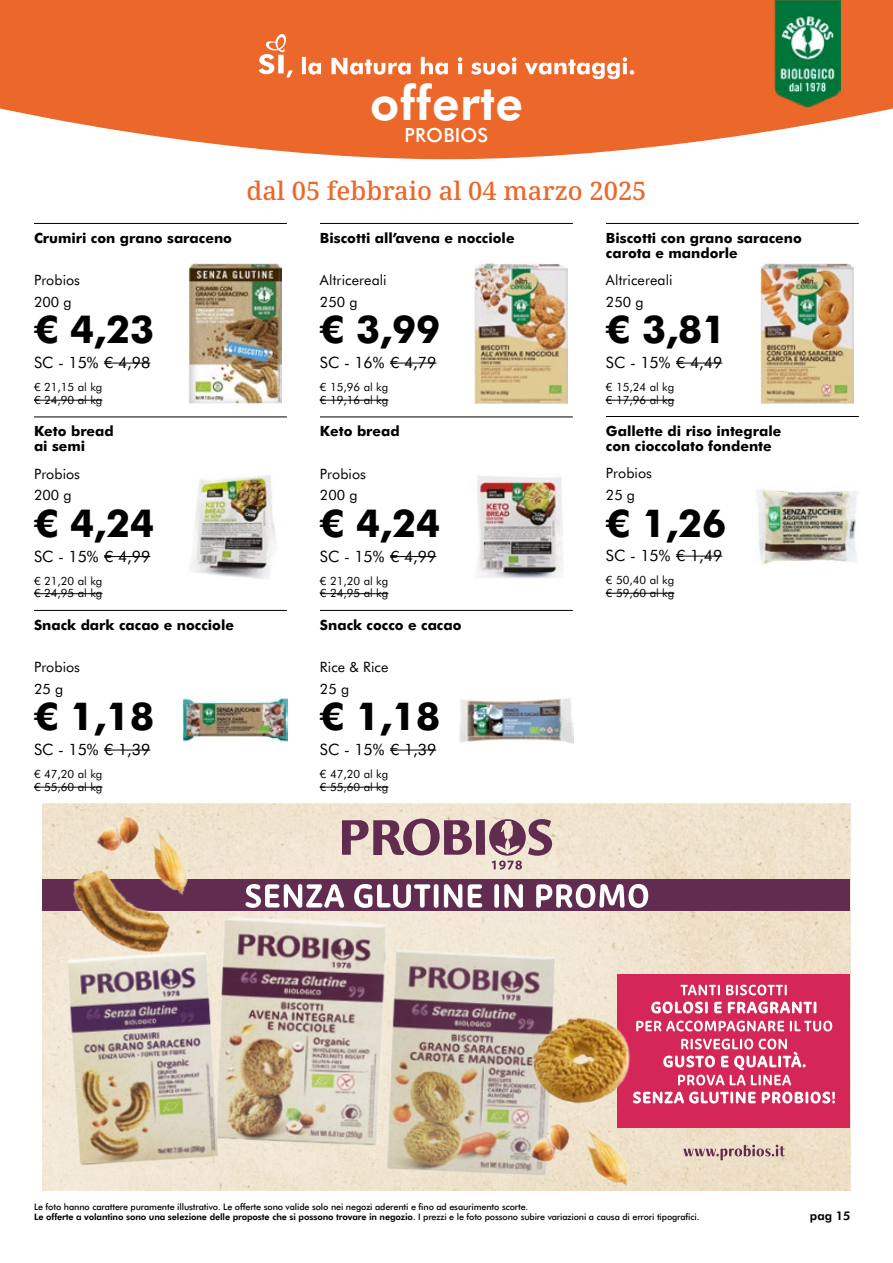
<style>
.page{position:relative;width:893px;height:1263px;background:#fff}
.page>*{position:absolute;margin:0;border:0;box-sizing:border-box;transform-origin:0 0}
.t1{font:700 48px "Futura BT";letter-spacing:.01em;color:#fff}
.t2{font:800 38.4px "Futura BT";color:#000}
.t3{font:500 25.5px "Noto Serif";color:#ec672a}
.t4{font:500 19.5px "Futura BT";letter-spacing:.01em;color:#fff}
.t5{font:15.6px "Futura BT";color:#000}
.t6{font:14.25px "Futura BT";letter-spacing:.005em;color:#000}
.t7{font:800 14.1px/15px "Futura BT";color:#000}
.t8{font:700 12px "Futura BT";color:#000}
.t9{font:11.4px/12.8px "Futura BT";color:#000}
.t10{font:500 9px/10.8px "Futura BT";letter-spacing:-.01em;color:#000}
.s1{font-weight:700}
</style>
<div class="page">
<svg style="left:0;top:0;width:893px;height:159px;fill:#ec672a"></svg>
<svg style="left:259px;top:33px;width:375px;height:46px"></svg>
<div style="left:278px;top:55px;width:6px;height:18px;background:#fff"></div>
<img style="left:775px;top:0;width:65px;height:107px">
<img style="left:43px;top:804px;width:807px;height:387px">
<div style="left:618px;top:974px;width:232px;height:154px;background:#d42757"></div>
<div style="left:43px;top:879px;width:807px;height:31px;background:#622c50"></div>
<svg style="left:283px;top:884px;width:365px;height:24px"></svg>
<img style="left:225px;top:913px;width:166px;height:235px">
<img style="left:381px;top:946px;width:180px;height:236px">
<svg style="left:342px;top:819px;width:210px;height:50px"></svg>
<svg style="left:703px;top:1145px;width:82px;height:15px"></svg>
<svg style="left:703px;top:1091px;width:132px;height:12px"></svg>
<svg style="left:703px;top:1039px;width:103px;height:46px"></svg>
<svg style="left:704px;top:1021px;width:128px;height:10px"></svg>
<svg style="left:651px;top:1001px;width:165px;height:12px"></svg>
<svg style="left:680px;top:985px;width:107px;height:10px"></svg>
<img style="left:62px;top:1037px;width:163px;height:135px">
<img style="left:43px;top:804px;width:238px;height:233px">
<img style="left:476px;top:1012px;width:227px;height:178px">
<img style="left:188px;top:263px;width:94px;height:141px">
<hr style="left:104px;top:363px;width:46px;height:1px;background:#000">
<hr style="left:34px;top:400px;width:68px;height:1px;background:#000">
<hr style="left:34px;top:223px;width:253px;height:1px;background:#000">
<img style="left:756px;top:489px;width:102px;height:76px">
<hr style="left:676px;top:556px;width:46px;height:1px;background:#000">
<hr style="left:606px;top:593px;width:68px;height:1px;background:#000">
<hr style="left:606px;top:416px;width:253px;height:1px;background:#000">
<img style="left:183px;top:696px;width:104px;height:46px">
<hr style="left:104px;top:750px;width:46px;height:1px;background:#000">
<hr style="left:34px;top:787px;width:68px;height:1px;background:#000">
<hr style="left:34px;top:610px;width:253px;height:1px;background:#000">
<img style="left:477px;top:475px;width:86px;height:103px">
<hr style="left:390px;top:556px;width:46px;height:1px;background:#000">
<hr style="left:320px;top:593px;width:68px;height:1px;background:#000">
<hr style="left:320px;top:417px;width:253px;height:1px;background:#000">
<img style="left:190px;top:475px;width:85px;height:104px">
<hr style="left:104px;top:556px;width:46px;height:1px;background:#000">
<hr style="left:34px;top:593px;width:68px;height:1px;background:#000">
<hr style="left:34px;top:417px;width:253px;height:1px;background:#000">
<img style="left:474px;top:263px;width:94px;height:141px">
<hr style="left:390px;top:363px;width:46px;height:1px;background:#000">
<hr style="left:320px;top:400px;width:68px;height:1px;background:#000">
<hr style="left:320px;top:223px;width:253px;height:1px;background:#000">
<img style="left:760px;top:263px;width:93px;height:141px">
<hr style="left:676px;top:363px;width:46px;height:1px;background:#000">
<hr style="left:606px;top:400px;width:68px;height:1px;background:#000">
<hr style="left:606px;top:223px;width:253px;height:1px;background:#000">
<img style="left:459px;top:698px;width:114px;height:45px">
<hr style="left:390px;top:750px;width:46px;height:1px;background:#000">
<hr style="left:320px;top:787px;width:68px;height:1px;background:#000">
<hr style="left:320px;top:610px;width:253px;height:1px;background:#000">
<h1 class="t1" style="left:370px;top:69px;width:154px">offerte</h1>
<h3 class="t4" style="left:405px;top:122px;width:85px">PROBIOS</h3>
<h3 class="t3" style="left:246px;top:173px;width:402px">dal 05 febbraio al 04 marzo 2025</h3>
<h3 class="t7" style="left:34px;top:229px;width:200px">Crumiri con grano saraceno</h3>
<h3 class="t7" style="left:320px;top:229px;width:196px">Biscotti all’avena e nocciole</h3>
<h3 class="t7" style="left:606px;top:229px;width:197px">Biscotti con grano saraceno carota e mandorle</h3>
<h3 class="t6" style="left:34px;top:270px;width:48px">Probios</h3>
<h3 class="t6" style="left:320px;top:270px;width:68px">Altricereali</h3>
<h3 class="t6" style="left:606px;top:270px;width:68px">Altricereali</h3>
<h3 class="t6" style="left:34px;top:292px;width:39px">200 g</h3>
<h2 class="t2" style="left:34px;top:302px;width:122px">€ 4,23</h2>
<h3 class="t6" style="left:320px;top:292px;width:39px">250 g</h3>
<h2 class="t2" style="left:320px;top:302px;width:122px">€ 3,99</h2>
<h3 class="t6" style="left:606px;top:292px;width:39px">250 g</h3>
<h2 class="t2" style="left:606px;top:302px;width:122px">€ 3,81</h2>
<h3 class="t5" style="left:34px;top:352px;width:118px">SC - 15% € 4,98</h3>
<p class="t9" style="left:34px;top:380px;width:70px">€ 21,15 al kg € 24,90 al kg</p>
<h3 class="t5" style="left:320px;top:352px;width:118px">SC - 16% € 4,79</h3>
<p class="t9" style="left:320px;top:380px;width:70px">€ 15,96 al kg € 19,16 al kg</p>
<h3 class="t5" style="left:606px;top:352px;width:118px">SC - 15% € 4,49</h3>
<p class="t9" style="left:606px;top:380px;width:70px">€ 15,24 al kg € 17,96 al kg</p>
<h3 class="t7" style="left:34px;top:423px;width:81px">Keto bread ai semi</h3>
<h3 class="t7" style="left:320px;top:423px;width:81px">Keto bread</h3>
<h3 class="t7" style="left:606px;top:422px;width:177px">Gallette di riso integrale con cioccolato fondente</h3>
<h3 class="t6" style="left:34px;top:464px;width:48px">Probios</h3>
<h3 class="t6" style="left:320px;top:464px;width:48px">Probios</h3>
<h3 class="t6" style="left:606px;top:463px;width:48px">Probios</h3>
<h3 class="t6" style="left:34px;top:485px;width:39px">200 g</h3>
<h2 class="t2" style="left:34px;top:496px;width:122px">€ 4,24</h2>
<h3 class="t6" style="left:320px;top:485px;width:39px">200 g</h3>
<h2 class="t2" style="left:320px;top:496px;width:122px">€ 4,24</h2>
<h3 class="t6" style="left:606px;top:485px;width:31px">25 g</h3>
<h2 class="t2" style="left:606px;top:495px;width:122px">€ 1,26</h2>
<h3 class="t5" style="left:34px;top:545px;width:118px">SC - 15% € 4,99</h3>
<p class="t9" style="left:34px;top:574px;width:70px">€ 21,20 al kg € 24,95 al kg</p>
<h3 class="t5" style="left:320px;top:545px;width:118px">SC - 15% € 4,99</h3>
<p class="t9" style="left:320px;top:574px;width:70px">€ 21,20 al kg € 24,95 al kg</p>
<h3 class="t5" style="left:606px;top:545px;width:118px">SC - 15% € 1,49</h3>
<p class="t9" style="left:606px;top:573px;width:70px">€ 50,40 al kg € 59,60 al kg</p>
<h3 class="t7" style="left:34px;top:616px;width:202px">Snack dark cacao e nocciole</h3>
<h3 class="t7" style="left:320px;top:616px;width:143px">Snack cocco e cacao</h3>
<h3 class="t6" style="left:34px;top:657px;width:48px">Probios</h3>
<h3 class="t6" style="left:320px;top:657px;width:70px">Rice &amp; Rice</h3>
<h3 class="t6" style="left:34px;top:679px;width:31px">25 g</h3>
<h2 class="t2" style="left:34px;top:689px;width:122px">€ 1,18</h2>
<h3 class="t6" style="left:320px;top:679px;width:31px">25 g</h3>
<h2 class="t2" style="left:320px;top:689px;width:122px">€ 1,18</h2>
<h3 class="t5" style="left:34px;top:739px;width:118px">SC - 15% € 1,39</h3>
<p class="t9" style="left:34px;top:767px;width:70px">€ 47,20 al kg € 55,60 al kg</p>
<h3 class="t5" style="left:320px;top:739px;width:118px">SC - 15% € 1,39</h3>
<p class="t9" style="left:320px;top:767px;width:70px">€ 47,20 al kg € 55,60 al kg</p>
<p class="t10" style="left:34px;top:1200px;width:667px">Le foto hanno carattere puramente illustrativo. Le offerte sono valide solo nei negozi aderenti e fino ad esaurimento scorte.<br><span class="s1">Le offerte a volantino sono una selezione delle proposte che si possono trovare in negozio</span>. I prezzi e le foto possono subire variazioni a causa di errori tipografici.</p>
<h3 class="t8" style="left:810px;top:1208px;width:42px">pag 15</h3>
</div>
